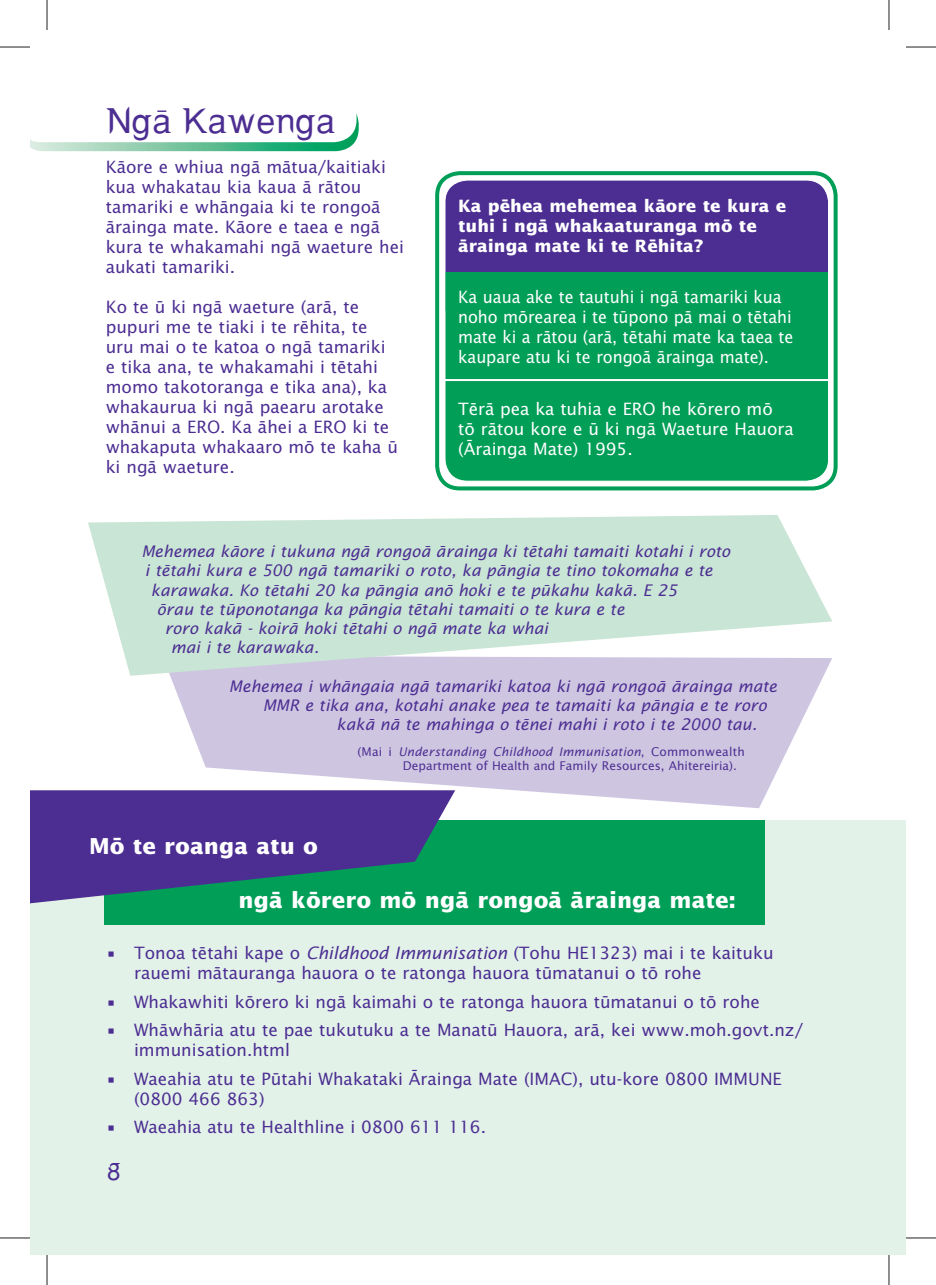
<style>
.page{position:relative;width:936px;height:1285px;background:#fff}
.page>*{position:absolute;margin:0;border:0;box-sizing:border-box;transform-origin:0 0}
.t1{font:34px "Spiker Mixed";color:#4c2e92}
.t2{font:24px "Spiker Mixed";color:#4c2e92}
.t3{font:22px "M Lucid San Bol";color:#fff}
.t4{font:17px/20px "M Lucid San";color:#4c2e92}
.t5{font:17px/20px "M Lucid San";letter-spacing:-.005em;color:#fff;scale:.95 1}
.t6{font:17px/20px "M Lucid San";letter-spacing:-.005em;color:#fff}
.t7{font:17px/20px "M Lucid San Bol";color:#fff}
.t8{font:16px "M Lucid San Ita";color:#4c2e92}
.t9{font:12px "M Lucid San Ita";letter-spacing:.015em;color:#4c2e92}
.t10{font:12px "M Lucid San";color:#4c2e92}
.s1{font-family:"M Lucid San"}
.s2{font-family:"M Lucid San Ita"}
</style>
<div class="page">
<div style="left:30px;top:820px;width:876px;height:435px;background:#e3f2e9"></div>
<svg style="left:170px;top:676px;width:654px;height:132px;fill:#cec6e1"></svg>
<div style="left:104px;top:820px;width:661px;height:104px;background:#009e57"></div>
<svg style="left:30px;top:790px;width:425px;height:113px"></svg>
<div style="left:445px;top:255px;width:384px;height:226px;background:#009e57;border-radius:23px"></div>
<div style="left:445px;top:180px;width:384px;height:117px;background:#4c2e92;border-radius:23px"></div>
<div style="left:445px;top:272px;width:383px;height:39px;background:#009e57"></div>
<div style="left:443px;top:177px;width:387px;height:314px;border:2px solid #fff;border-radius:23px"></div>
<div style="left:435px;top:171px;width:403px;height:319px;border:4px solid #009e57;border-radius:23px"></div>
<hr style="left:444px;top:379px;width:385px;height:2px;background:#fff">
<svg style="left:88px;top:515px;width:744px;height:161px;background:#d1e5dc"></svg>
<svg style="left:30px;top:110px;width:329px;height:41px"></svg>
<hr style="left:0;top:47px;width:30px;height:1px;background:#231f20">
<hr style="left:906px;top:47px;width:30px;height:1px;background:#231f20">
<hr style="left:0;top:1237px;width:30px;height:1px;background:#231f20">
<hr style="left:906px;top:1237px;width:30px;height:1px;background:#231f20">
<hr style="left:47px;top:0;width:1px;height:30px;background:#231f20">
<hr style="left:47px;top:1255px;width:1px;height:30px;background:#231f20">
<hr style="left:889px;top:0;width:1px;height:30px;background:#231f20">
<hr style="left:889px;top:1255px;width:1px;height:30px;background:#231f20">
<h1 class="t1" style="left:106px;top:107px;width:231px">Nga Kawenga</h1>
<p class="t4" style="left:106px;top:158px;width:300px">Käore e whiua ngä mätua/kaitiaki kua whakatau kia kaua ä rätou tamariki e whängaia ki te rongoä ärainga mate. Käore e taea e ngä kura te whakamahi ngä waeture hei aukati tamariki.</p>
<p class="t4" style="left:106px;top:298px;width:294px">Ko te ü ki ngä waeture (arä, te pupuri me te tiaki i te rëhita, te uru mai o te katoa o ngä tamariki e tika ana, te whakamahi i tëtahi momo takotoranga e tika ana), ka whakaurua ki ngä paearu arotake whänui a ERO. Ka ähei a ERO ki te whakaputa whakaaro mö te kaha ü ki ngä waeture.</p>
<p class="t7" style="left:458px;top:197px;width:330px">Ka pëhea mehemea käore te kura e tuhi i ngä whakaaturanga mö te ärainga mate ki te Rëhita?</p>
<p class="t5" style="left:458px;top:288px;width:355px">Ka uaua ake te tautuhi i ngä tamariki kua noho mörearea i te tüpono pä mai o tëtahi mate ki a rätou (arä, tëtahi mate ka taea te kaupare atu ki te rongoä ärainga mate).</p>
<p class="t6" style="left:458px;top:400px;width:337px">Tërä pea ka tuhia e ERO he körero mö tö rätou kore e ü ki ngä Waeture Hauora (Ärainga Mate) 1995.</p>
<p class="t8" style="left:141px;top:545px;width:590px">Mehemea käore i tukuna ngä rongoä ärainga ki tëtahi tamaiti kotahi i roto</p>
<p class="t8" style="left:145px;top:564px;width:569px">i tëtahi kura e 500 ngä tamariki o roto, ka pängia te tino tokomaha e te</p>
<p class="t8" style="left:151px;top:583px;width:528px">karawaka. Ko tëtahi 20 ka pängia anö hoki e te pükahu kakä. E 25</p>
<p class="t8" style="left:157px;top:602px;width:469px">örau te tüponotanga ka pängia tëtahi tamaiti o te kura e te</p>
<p class="t8" style="left:165px;top:621px;width:385px">roro kakä - koirä hoki tëtahi o ngä mate ka whai</p>
<p class="t8" style="left:171px;top:641px;width:149px">mai i te karawaka.</p>
<p class="t8" style="left:229px;top:679px;width:549px">Mehemea i whängaia ngä tamariki katoa ki ngä rongoä ärainga mate</p>
<p class="t8" style="left:263px;top:698px;width:506px">MMR e tika ana, kotahi anake pea te tamaiti ka pängia e te roro</p>
<p class="t8" style="left:337px;top:717px;width:422px">kakä nä te mahinga o tënei mahi i roto i te 2000 tau.</p>
<p class="t9" style="left:357px;top:746px;width:389px"><span class="s1">(Mai i</span> Understanding Childhood Immunisation<span class="s1">, Commonwealth</span></p>
<p class="t10" style="left:403px;top:761px;width:336px">Department of Health and Family Resources, Ahitereiria).</p>
<p class="t3" style="left:89px;top:836px;width:231px">Mö te roanga atu o</p>
<p class="t3" style="left:238px;top:890px;width:499px">ngä körero mö ngä rongoä ärainga mate:</p>
<p class="t4" style="left:134px;top:944px;width:641px;text-indent:-28px">• Tonoa tëtahi kape o <span class="s2">Childhood Immunisation</span> (Tohu HE1323) mai i te kaituku rauemi mätauranga hauora o te ratonga hauora tümatanui o tö rohe</p>
<p class="t4" style="left:106px;top:993px;width:656px">• Whakawhiti körero ki ngä kaimahi o te ratonga hauora tümatanui o tö rohe</p>
<p class="t4" style="left:134px;top:1021px;width:670px;text-indent:-28px">• Whäwhäria atu te pae tukutuku a te Manatü Hauora, arä, kei www.moh.govt.nz/ immunisation.html</p>
<p class="t4" style="left:134px;top:1070px;width:649px;text-indent:-28px">• Waeahia atu te Pütahi Whakataki Ärainga Mate (IMAC), utu-kore 0800 IMMUNE (0800 466 863)</p>
<p class="t4" style="left:106px;top:1118px;width:382px">• Waeahia atu te Healthline i 0800 611 116.</p>
<h2 class="t2" style="left:107px;top:1161px;width:16px">8</h2>
</div>
